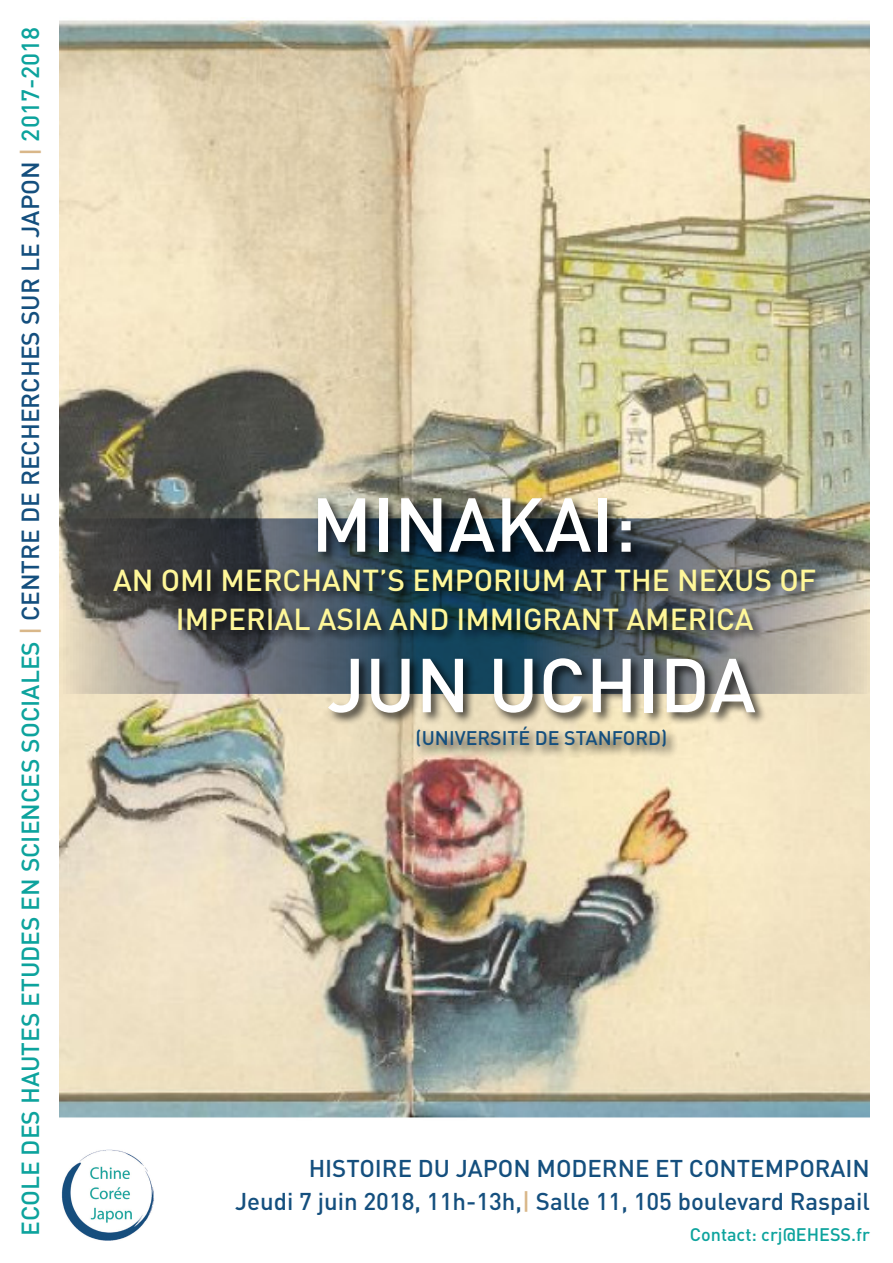
<style>
.page{position:relative;width:893px;height:1263px;background:#fff}
.page>*{position:absolute;margin:0;border:0;box-sizing:border-box;transform-origin:0 0}
.t1{font:500 75px "DIN";color:#fff}
.t2{font:500 30px/39px "DIN";color:#fff799;text-align:center}
.t3{font:500 24.45px "DIN";color:#0da39d}
.t4{font:500 24px "DIN";color:#144f7e}
.t5{font:500 19.5px "DIN";color:#144f7e}
.t6{font:500 18px "DIN";color:#0da39d}
.s1{color:#d9b789}
.s2{color:#144f7e}
</style>
<div class="page">
<img style="left:60px;top:20px;width:810px;height:1098px">
<img style="left:61px;top:1149px;width:93px;height:92px">
<svg style="left:59px;top:518px;width:811px;height:176px;background:#8e8e88"></svg>
<div style="left:111px;top:495px;width:717px;height:148px;background:#000;opacity:.75"></div>
<div style="left:326px;top:655px;width:442px;height:104px;background:#000;opacity:.75"></div>
<p class="t3" style="left:15px;top:1236px;width:1211px;rotate:-90deg">ECOLE DES HAUTES ETUDES EN SCIENCES SOCIALES <span class="s1">|</span> <span class="s2">CENTRE DE RECHERCHES SUR LE JAPON</span> <span class="s1">|</span> 2017-2018</p>
<p class="t1" style="left:311px;top:477px;width:327px">MINAKAI:</p>
<p class="t2" style="left:113px;top:559px;width:705px">AN OMI MERCHANT’S EMPORIUM AT THE NEXUS OF<br>IMPERIAL ASIA AND IMMIGRANT AMERICA</p>
<p class="t1" style="left:327px;top:637px;width:430px">JUN UCHIDA</p>
<p class="t5" style="left:416px;top:726px;width:253px">(UNIVERSITÉ DE STANFORD)</p>
<p class="t4" style="left:309px;top:1152px;width:563px">HISTOIRE DU JAPON MODERNE ET CONTEMPORAIN</p>
<p class="t4" style="left:235px;top:1185px;width:636px">Jeudi 7 juin 2018, 11h-13h,<span class="s1">|</span> Salle 11, 105 boulevard Raspail</p>
<p class="t6" style="left:690px;top:1223px;width:182px">Contact: crj@EHESS.fr</p>
</div>
